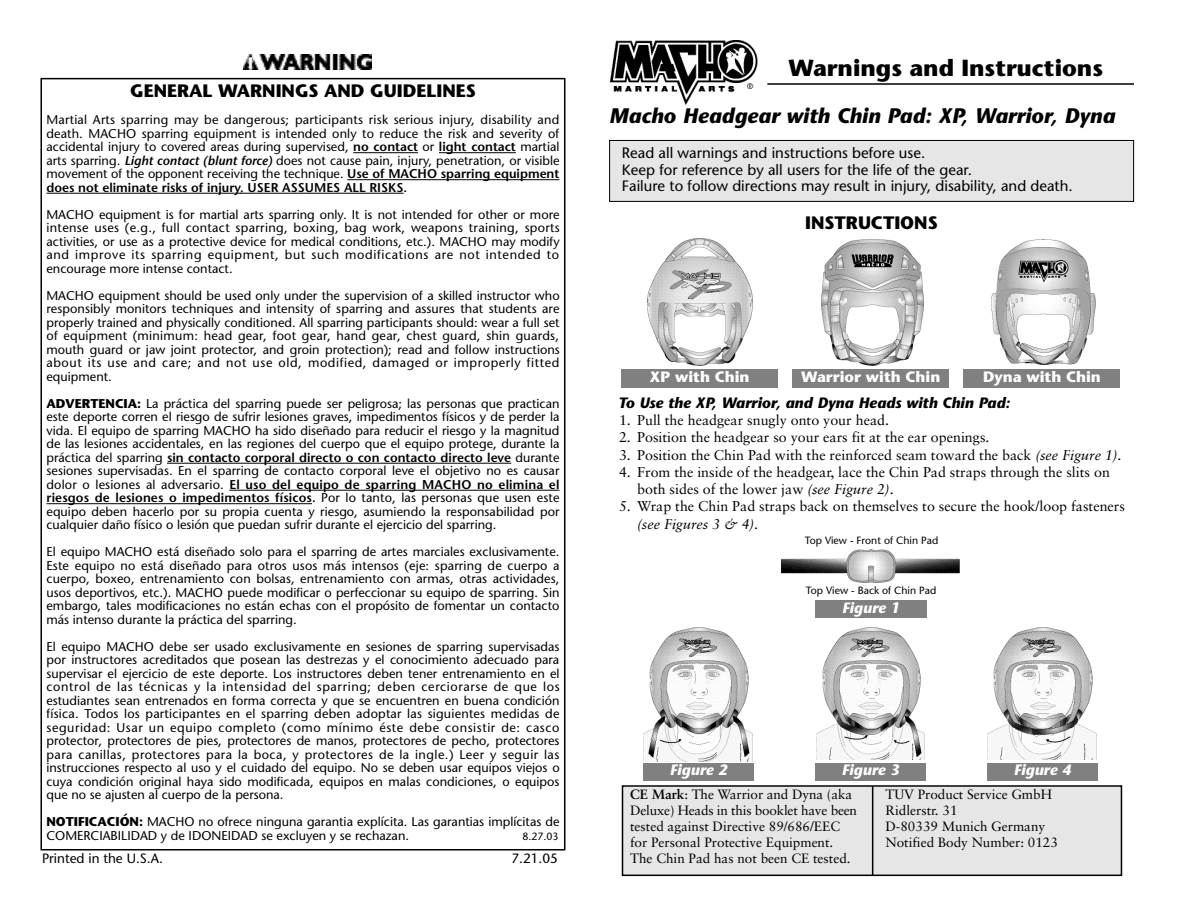
<style>
.page{position:relative;width:1188px;height:918px;background:#fff}
.page>*{position:absolute;margin:0;border:0;box-sizing:border-box;transform-origin:0 0}
.t1{font:700 23.25px "Stone Sans";color:#000}
.t2{font:italic 700 21px "Stone Sans";color:#000}
.t3{font:700 18px "Stone Sans";color:#000}
.t4{font:15px/16.5px "Stone Sans";color:#000}
.t5{font:italic 700 15px "Stone Sans";color:#000}
.t6{font:700 15px "Stone Sans";color:#fff}
.t7{font:italic 700 15px "Stone Sans";color:#fff}
.t8{font:14.25px/17.2px "Sabon";color:#000}
.t9{font:13.5px/16.2px "Sabon";color:#000}
.t10{font:13.5px "Stone Sans";color:#000}
.t11{font:12.75px/13.5px "Stone Sans";color:#000;text-align:justify}
.t12{font:10.5px "Stone Sans";color:#000}
.s1{font-weight:600}
.s2{font-weight:600;font-style:italic}
.s3{font-weight:700}
.s4{font-style:italic}
</style>
<div class="page">
<div style="left:623px;top:787px;width:498px;height:88px;background:#e6e6e6"></div>
<div style="left:622px;top:785px;width:500px;height:91px;border:2px solid #000"></div>
<hr style="left:872px;top:786px;width:1px;height:89px;background:#000">
<div style="left:621px;top:369px;width:157px;height:19px;background:#808080"></div>
<img style="left:610px;top:40px;width:148px;height:64px">
<hr style="left:767px;top:83px;width:367px;height:2px;background:#000">
<img style="left:992px;top:240px;width:104px;height:124px">
<div style="left:964px;top:369px;width:156px;height:19px;background:#808080"></div>
<img style="left:821px;top:240px;width:102px;height:126px">
<div style="left:792px;top:369px;width:157px;height:19px;background:#808080"></div>
<img style="left:244px;top:54px;width:127px;height:15px">
<hr style="left:353px;top:152px;width:65px;height:1px;background:#000">
<hr style="left:439px;top:152px;width:77px;height:1px;background:#000">
<hr style="left:347px;top:179px;width:119px;height:1px;background:#000">
<hr style="left:466px;top:179px;width:93px;height:1px;background:#000">
<hr style="left:46px;top:193px;width:188px;height:1px;background:#000">
<hr style="left:240px;top:193px;width:164px;height:1px;background:#000">
<hr style="left:167px;top:463px;width:149px;height:1px;background:#000">
<hr style="left:316px;top:463px;width:141px;height:1px;background:#000">
<hr style="left:457px;top:463px;width:54px;height:1px;background:#000">
<hr style="left:229px;top:490px;width:162px;height:1px;background:#000">
<hr style="left:391px;top:490px;width:168px;height:1px;background:#000">
<hr style="left:46px;top:503px;width:266px;height:1px;background:#000">
<img style="left:647px;top:239px;width:105px;height:127px">
<div style="left:644px;top:763px;width:110px;height:17px;background:#808080"></div>
<img style="left:988px;top:627px;width:109px;height:132px">
<div style="left:988px;top:763px;width:110px;height:17px;background:#808080"></div>
<img style="left:816px;top:627px;width:109px;height:132px">
<div style="left:816px;top:763px;width:110px;height:17px;background:#808080"></div>
<img style="left:644px;top:627px;width:108px;height:134px">
<svg style="left:781px;top:549px;width:179px;height:34px"></svg>
<img style="left:782px;top:550px;width:177px;height:32px">
<div style="left:816px;top:600px;width:111px;height:18px;background:#808080"></div>
<div style="left:610px;top:141px;width:523px;height:60px;background:#e6e6e6"></div>
<div style="left:609px;top:140px;width:525px;height:62px;border:1px solid #000"></div>
<h3 class="t3" style="left:130px;top:84px;width:347px">GENERAL WARNINGS AND GUIDELINES</h3>
<p class="t11" style="left:46px;top:114px;width:515px">Martial Arts sparring may be dangerous; participants risk serious injury, disability and death. MACHO sparring equipment is intended only to reduce the risk and severity of accidental injury to covered areas during supervised, <span class="s1">no contact</span> or <span class="s1">light contact</span> martial arts sparring. <span class="s2">Light contact (blunt force)</span> does not cause pain, injury, penetration, or visible movement of the opponent receiving the technique. <span class="s1">Use of MACHO sparring equipment does not eliminate risks of injury. USER ASSUMES ALL RISKS.</span></p>
<p class="t11" style="left:46px;top:209px;width:515px">MACHO equipment is for martial arts sparring only. It is not intended for other or more intense uses (e.g., full contact sparring, boxing, bag work, weapons training, sports activities, or use as a protective device for medical conditions, etc.). MACHO may modify and improve its sparring equipment, but such modifications are not intended to encourage more intense contact.</p>
<p class="t11" style="left:46px;top:290px;width:515px">MACHO equipment should be used only under the supervision of a skilled instructor who responsibly monitors techniques and intensity of sparring and assures that students are properly trained and physically conditioned. All sparring participants should: wear a full set of equipment (minimum: head gear, foot gear, hand gear, chest guard, shin guards, mouth guard or jaw joint protector, and groin protection); read and follow instructions about its use and care; and not use old, modified, damaged or improperly fitted equipment.</p>
<p class="t11" style="left:46px;top:398px;width:515px"><span class="s3">ADVERTENCIA:</span> La práctica del sparring puede ser peligrosa; las personas que practican este deporte corren el riesgo de sufrir lesiones graves, impedimentos físicos y de perder la vida. El equipo de sparring MACHO ha sido diseñado para reducir el riesgo y la magnitud de las lesiones accidentales, en las regiones del cuerpo que el equipo protege, durante la práctica del sparring <span class="s1">sin contacto corporal directo o con contacto directo leve</span> durante sesiones supervisadas. En el sparring de contacto corporal leve el objetivo no es causar dolor o lesiones al adversario. <span class="s1">El uso del equipo de sparring MACHO no elimina el riesgos de lesiones o impedimentos físicos.</span> Por lo tanto, las personas que usen este equipo deben hacerlo por su propia cuenta y riesgo, asumiendo la responsabilidad por cualquier daño físico o lesión que puedan sufrir durante el ejercicio del sparring.</p>
<p class="t11" style="left:46px;top:546px;width:515px">El equipo MACHO está diseñado solo para el sparring de artes marciales exclusivamente.<br>Este equipo no está diseñado para otros usos más intensos (eje: sparring de cuerpo a cuerpo, boxeo, entrenamiento con bolsas, entrenamiento con armas, otras actividades, usos deportivos, etc.). MACHO puede modificar o perfeccionar su equipo de sparring. Sin embargo, tales modificaciones no están echas con el propósito de fomentar un contacto más intenso durante la práctica del sparring.</p>
<p class="t11" style="left:46px;top:641px;width:515px">El equipo MACHO debe ser usado exclusivamente en sesiones de sparring supervisadas por instructores acreditados que posean las destrezas y el conocimiento adecuado para supervisar el ejercicio de este deporte. Los instructores deben tener entrenamiento en el control de las técnicas y la intensidad del sparring; deben cerciorarse de que los estudiantes sean entrenados en forma correcta y que se encuentren en buena condición física. Todos los participantes en el sparring deben adoptar las siguientes medidas de seguridad: Usar un equipo completo (como mínimo éste debe consistir de: casco protector, protectores de pies, protectores de manos, protectores de pecho, protectores para canillas, protectores para la boca, y protectores de la ingle.) Leer y seguir las instrucciones respecto al uso y el cuidado del equipo. No se deben usar equipos viejos o cuya condición original haya sido modificada, equipos en malas condiciones, o equipos que no se ajusten al cuerpo de la persona.</p>
<p class="t11" style="left:46px;top:816px;width:515px"><span class="s3">NOTIFICACIÓN:</span> MACHO no ofrece ninguna garantia explícita. Las garantias implícitas de<br>COMERCIABILIDAD y de IDONEIDAD se excluyen y se rechazan.</p>
<p class="t12" style="left:522px;top:832px;width:38px">8.27.03</p>
<p class="t10" style="left:42px;top:853px;width:122px">Printed in the U.S.A.</p>
<p class="t10" style="left:512px;top:853px;width:48px">7.21.05</p>
<h1 class="t1" style="left:789px;top:59px;width:316px">Warnings and Instructions</h1>
<h2 class="t2" style="left:609px;top:108px;width:508px">Macho Headgear with Chin Pad: XP, Warrior, Dyna</h2>
<p class="t4" style="left:622px;top:146px;width:452px">Read all warnings and instructions before use.<br>Keep for reference by all users for the life of the gear.<br>Failure to follow directions may result in injury, disability, and death.</p>
<h3 class="t3" style="left:805px;top:216px;width:134px">INSTRUCTIONS</h3>
<p class="t6" style="left:650px;top:371px;width:102px">XP with Chin</p>
<p class="t6" style="left:801px;top:371px;width:141px">Warrior with Chin</p>
<p class="t6" style="left:983px;top:371px;width:119px">Dyna with Chin</p>
<p class="t5" style="left:618px;top:397px;width:394px">To Use the XP, Warrior, and Dyna Heads with Chin Pad:</p>
<p class="t8" style="left:619px;top:413px;width:271px">1. Pull the headgear snugly onto your head.</p>
<p class="t8" style="left:619px;top:430px;width:372px">2. Position the headgear so your ears fit at the ear openings.</p>
<p class="t8" style="left:619px;top:447px;width:504px">3. Position the Chin Pad with the reinforced seam toward the back <span class="s4">(see Figure 1)</span>.</p>
<p class="t8" style="left:637px;top:464px;width:474px;text-indent:-18px">4. From the inside of the headgear, lace the Chin Pad straps through the slits on both sides of the lower jaw <span class="s4">(see Figure 2)</span>.</p>
<p class="t8" style="left:637px;top:499px;width:489px;text-indent:-18px">5. Wrap the Chin Pad straps back on themselves to secure the hook/loop fasteners <span class="s4">(see Figures 3 &amp; 4)</span>.</p>
<p class="t12" style="left:805px;top:536px;width:135px">Top View - Front of Chin Pad</p>
<p class="t12" style="left:806px;top:586px;width:132px">Top View - Back of Chin Pad</p>
<p class="t7" style="left:842px;top:602px;width:59px">Figure 1</p>
<p class="t7" style="left:670px;top:764px;width:59px">Figure 2</p>
<p class="t7" style="left:842px;top:764px;width:59px">Figure 3</p>
<p class="t7" style="left:1014px;top:764px;width:59px">Figure 4</p>
<p class="t9" style="left:630px;top:787px;width:228px"><span class="s3">CE Mark</span>: The Warrior and Dyna (aka Deluxe) Heads in this booklet have been tested against Directive 89/686/EEC for Personal Protective Equipment.<br>The Chin Pad has not been CE tested.</p>
<p class="t9" style="left:885px;top:787px;width:174px">TUV Product Service GmbH<br>Ridlerstr. 31<br>D-80339 Munich Germany<br>Notified Body Number: 0123</p>
</div>
